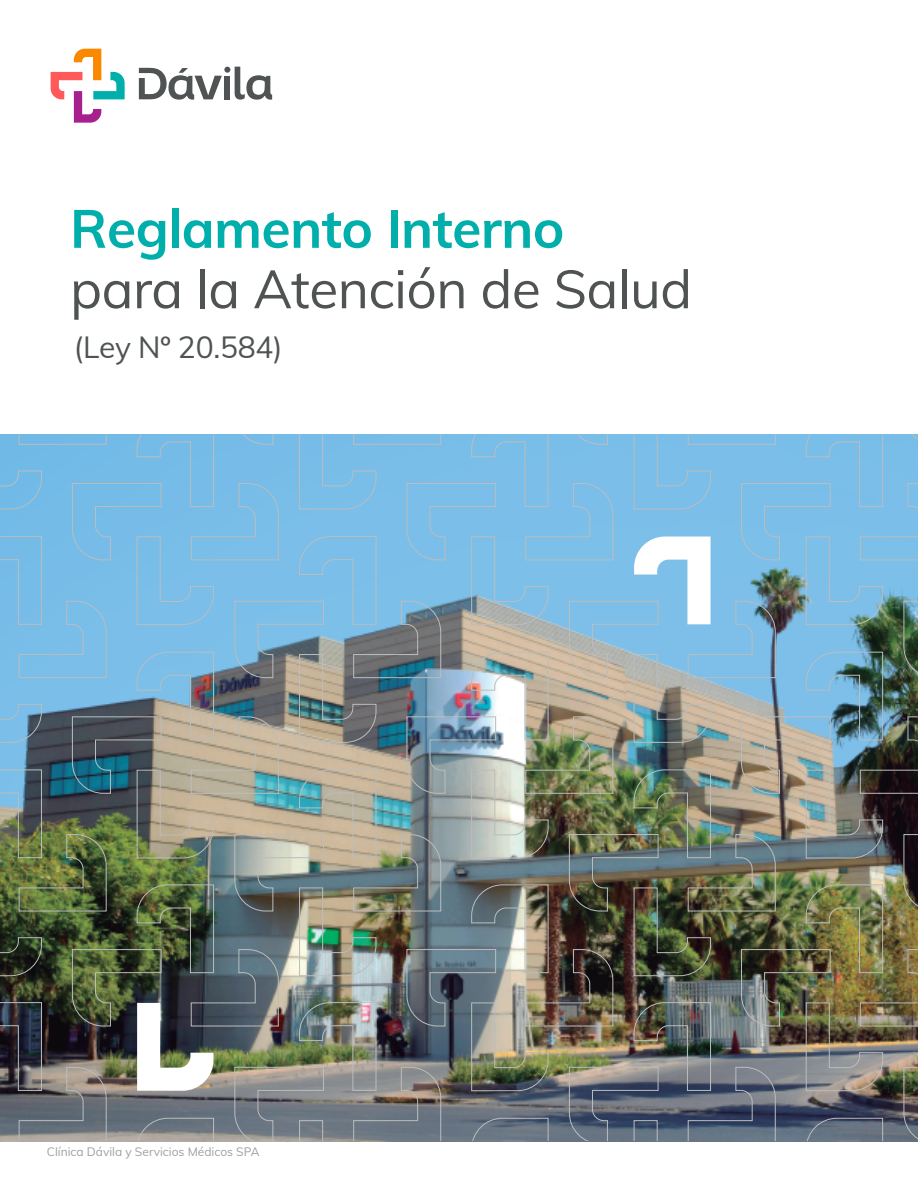
<style>
.page{position:relative;width:918px;height:1188px;background:#fff}
.page>*{position:absolute;margin:0;border:0;box-sizing:border-box;transform-origin:0 0}
.t1{font:53.25px "Muli";letter-spacing:-.01em;color:#505353}
.t2{font:700 53.25px "Muli";letter-spacing:-.01em;color:#00afab}
.t3{font:30px "Muli";letter-spacing:-.01em;color:#505353}
.t4{font:12px "Muli";color:#9d9fa2}
</style>
<div class="page">
<svg style="left:139px;top:67px;width:133px;height:33px"></svg>
<svg style="left:51px;top:49px;width:74px;height:74px"></svg>
<div style="left:225px;top:76px;width:5px;height:23px;background:#505353"></div>
<img style="left:0;top:435px;width:918px;height:706px">
<h1 class="t2" style="left:70px;top:190px;width:496px">Reglamento Interno</h1>
<h1 class="t1" style="left:70px;top:250px;width:624px">para la Atención de Salud</h1>
<h2 class="t3" style="left:74px;top:325px;width:210px">(Ley Nº 20.584)</h2>
<p class="t4" style="left:47px;top:1143px;width:214px">Clínica Dávila y Servicios Médicos SPA</p>
</div>
